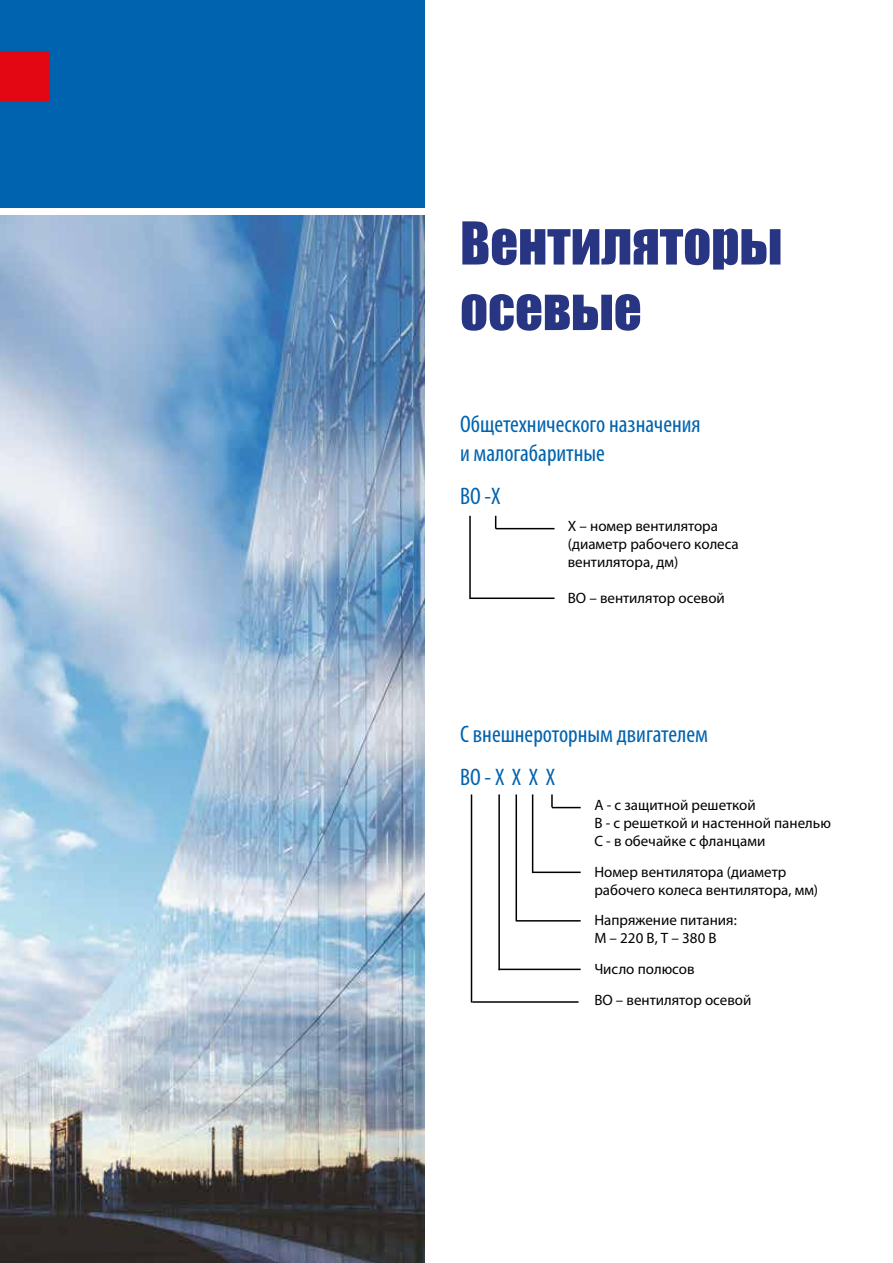
<style>
.page{position:relative;width:893px;height:1263px;background:#fff}
.page>*{position:absolute;margin:0;border:0;box-sizing:border-box;transform-origin:0 0}
.t1{font:54.6px/65.6px "Impact";color:#283583}
.t2{font:condensed 24px/28.8px "Myriad Pro";color:#0063af}
.t3{font:15px/18px "Myriad Pro";color:#000}
</style>
<div class="page">
<div style="left:0;top:0;width:424px;height:208px;background:#0063af"></div>
<img style="left:0;top:216px;width:424px;height:1047px">
<hr style="left:469px;top:516px;width:2px;height:83px;background:#000">
<hr style="left:470px;top:597px;width:84px;height:2px;background:#000">
<svg style="left:495px;top:516px;width:1px;height:13px"></svg>
<hr style="left:496px;top:528px;width:58px;height:1px;background:#000">
<div style="left:0;top:51px;width:50px;height:50px;background:#e30613"></div>
<hr style="left:498px;top:794px;width:2px;height:176px;background:#000">
<hr style="left:499px;top:968px;width:82px;height:2px;background:#000">
<hr style="left:515px;top:794px;width:2px;height:127px;background:#000">
<hr style="left:517px;top:920px;width:64px;height:1px;background:#000">
<hr style="left:532px;top:794px;width:1px;height:78px;background:#000">
<hr style="left:532px;top:871px;width:49px;height:2px;background:#000">
<svg style="left:551px;top:794px;width:30px;height:14px"></svg>
<hr style="left:472px;top:1001px;width:106px;height:2px;background:#000">
<hr style="left:471px;top:794px;width:1px;height:208px;background:#000">
<h1 class="t1" style="left:460px;top:209px;width:324px">Вентиляторы осевые</h1>
<h2 class="t2" style="left:460px;top:410px;width:242px">Общетехнического назначения и малогабаритные</h2>
<h2 class="t2" style="left:460px;top:481px;width:42px">ВО -Х</h2>
<p class="t3" style="left:568px;top:517px;width:172px">Х – номер вентилятора (диаметр рабочего колеса вентилятора, дм)</p>
<p class="t3" style="left:568px;top:589px;width:159px">ВО – вентилятор осевой</p>
<h2 class="t2" style="left:460px;top:719px;width:249px">С внешнероторным двигателем</h2>
<h2 class="t2" style="left:460px;top:762px;width:97px">ВО - Х Х Х X</h2>
<p class="t3" style="left:594px;top:796px;width:238px">А - с защитной решеткой<br>В - с решеткой и настенной панелью<br>С - в обечайке с фланцами</p>
<p class="t3" style="left:594px;top:862px;width:225px">Номер вентилятора (диаметр рабочего колеса вентилятора, мм)</p>
<p class="t3" style="left:594px;top:911px;width:144px">Напряжение питания:<br>М – 220 В, Т – 380 В</p>
<p class="t3" style="left:594px;top:953px;width:159px;line-height:30.8px">Число полюсов<br>ВО – вентилятор осевой</p>
</div>
